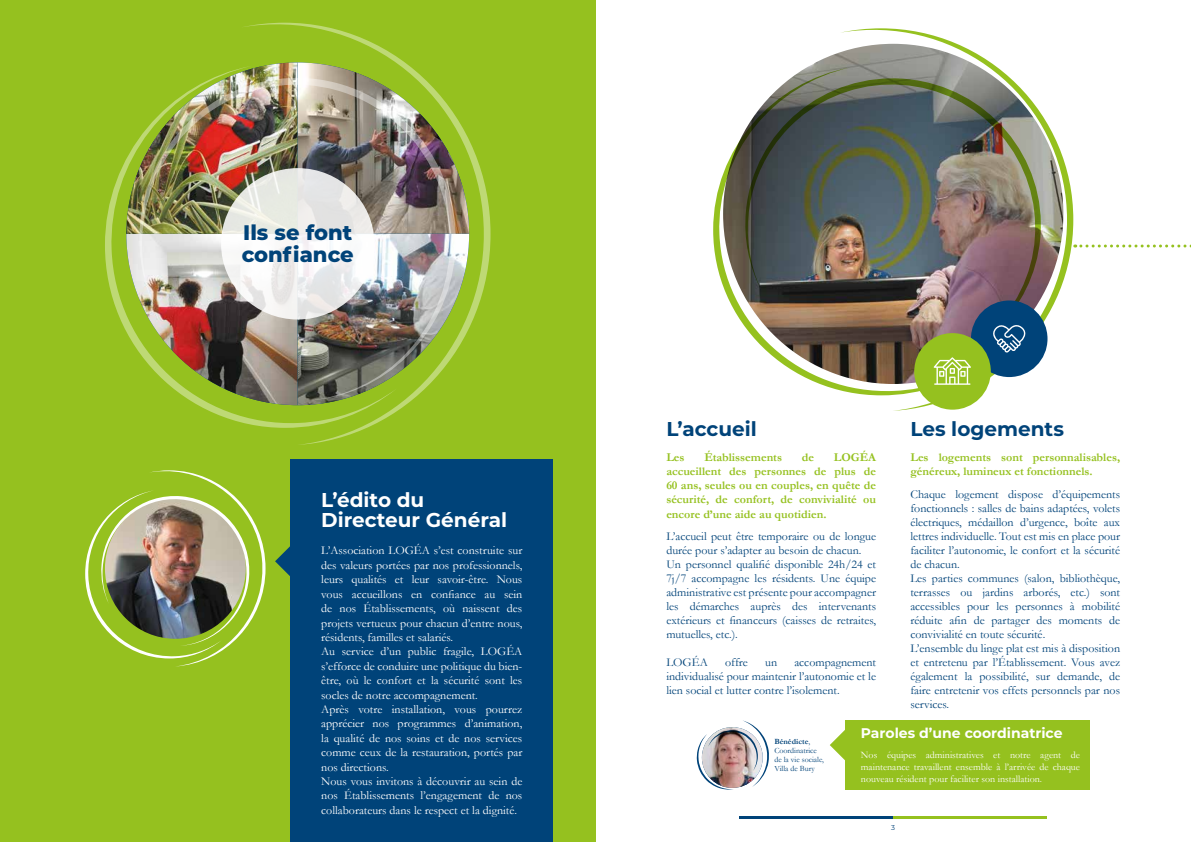
<style>
.page{position:relative;width:1191px;height:842px;background:#fff}
.page>*{position:absolute;margin:0;border:0;box-sizing:border-box;transform-origin:0 0}
.t1{font:800 21px/22.3px "Montserrat";color:#004379}
.t2{font:700 20px/20px "Montserrat";color:#fff}
.t3{font:700 20px "Montserrat";color:#004379}
.t4{font:700 14px "Montserrat";color:#fff}
.t5{font:12px/14px "Garamond";color:#004379}
.t6{font:12px/14.4px "Garamond";color:#fff}
.t7{font:700 12px/14px "Garamond";color:#95c11f;text-align:justify}
.t8{font:10px/12px "Garamond";color:#fff;text-align:justify}
.t9{font:8px/9px "Garamond";color:#004379}
.t10{font:7px "Montserrat";color:#004379}
.s1{font-weight:700}
</style>
<div class="page">
<div style="left:0;top:0;width:595px;height:842px;background:#95c11f"></div>
<hr style="left:739px;top:816px;width:154px;height:3px;background:#004379">
<hr style="left:893px;top:816px;width:154px;height:3px;background:#95c11f">
<svg style="left:1074px;top:244px;width:117px;height:3px"></svg>
<div style="left:291px;top:459px;width:262px;height:383px;background:#004379"></div>
<svg style="left:275px;top:546px;width:16px;height:31px"></svg>
<div style="left:845px;top:720px;width:244px;height:69px;background:#95c11f"></div>
<img style="left:696px;top:720px;width:73px;height:69px">
<svg style="left:830px;top:730px;width:15px;height:31px"></svg>
<svg style="left:840px;top:28px;width:234px;height:383px"></svg>
<svg style="left:713px;top:67px;width:273px;height:328px"></svg>
<img style="left:737px;top:69px;width:313px;height:302px">
<img style="left:85px;top:470px;width:181px;height:196px">
<div style="left:971px;top:300px;width:76px;height:77px;background:#004379;border-radius:50%"></div>
<svg style="left:993px;top:325px;width:33px;height:27px"></svg>
<div style="left:914px;top:333px;width:76px;height:77px;background:#95c11f;border-radius:50%"></div>
<svg style="left:933px;top:357px;width:38px;height:28px"></svg>
<svg style="left:244px;top:22px;width:247px;height:423px"></svg>
<svg style="left:105px;top:66px;width:292px;height:362px"></svg>
<img style="left:130px;top:68px;width:336px;height:333px">
<h1 class="t1" style="left:242px;top:220px;width:114px">Ils se font confiance</h1>
<h2 class="t2" style="left:321px;top:489px;width:188px">L’édito du<br>Directeur Général</h2>
<p class="t6" style="left:321px;top:543px;width:203px">L’Association LOGÉA s’est construite sur des valeurs portées par nos professionnels, leurs qualités et leur savoir-être. Nous vous accueillons en confiance au sein de nos Établissements, où naissent des projets vertueux pour chacun d’entre nous, résidents, familles et salariés.<br>Au service d’un public fragile, LOGÉA s’efforce de conduire une politique du bien&shy;être, où le confort et la sécurité sont les socles de notre accompagnement.<br>Après votre installation, vous pourrez apprécier nos programmes d’animation, la qualité de nos soins et de nos services comme ceux de la restauration, portés par nos directions.<br>Nous vous invitons à découvrir au sein de nos Établissements l’engagement de nos collaborateurs dans le respect et la dignité.</p>
<h2 class="t3" style="left:666px;top:414px;width:92px">L’accueil</h2>
<p class="t7" style="left:666px;top:451px;width:20px">Les</p>
<p class="t7" style="left:704px;top:451px;width:79px">Établissements</p>
<p class="t7" style="left:802px;top:451px;width:14px">de</p>
<p class="t7" style="left:666px;top:451px;width:211px;text-indent:167px">LOGÉA accueillent des personnes de plus de 60 ans, seules ou en couples, en quête de sécurité, de confort, de convivialité ou encore d’une aide au quotidien.</p>
<p class="t5" style="left:666px;top:529px;width:211px">L’accueil peut être temporaire ou de longue durée pour s’adapter au besoin de chacun.<br>Un personnel qualifié disponible 24h/24 et 7j/7 accompagne les résidents. Une équipe administrative est présente pour accompagner les démarches auprès des intervenants extérieurs et financeurs (caisses de retraites, mutuelles, etc.).</p>
<p class="t5" style="left:666px;top:655px;width:43px">LOGÉA</p>
<p class="t5" style="left:725px;top:655px;width:24px">offre</p>
<p class="t5" style="left:765px;top:655px;width:13px">un</p>
<p class="t5" style="left:666px;top:655px;width:211px;text-align:justify;text-indent:128px">accompagnement individualisé pour maintenir l’autonomie et le lien social et lutter contre l’isolement.</p>
<h2 class="t3" style="left:910px;top:414px;width:155px">Les logements</h2>
<p class="t7" style="left:910px;top:451px;width:211px">Les logements sont personnalisables, généreux, lumineux et fonctionnels.</p>
<p class="t5" style="left:910px;top:487px;width:211px">Chaque logement dispose d’équipements fonctionnels : salles de bains adaptées, volets électriques, médaillon d’urgence, boîte aux lettres individuelle. Tout est mis en place pour faciliter l’autonomie, le confort et la sécurité de chacun.<br>Les parties communes (salon, bibliothèque, terrasses ou jardins arborés, etc.) sont accessibles pour les personnes à mobilité réduite afin de partager des moments de convivialité en toute sécurité.<br>L’ensemble du linge plat est mis à disposition et entretenu par l’Établissement. Vous avez également la possibilité, sur demande, de faire entretenir vos effets personnels par nos services.</p>
<p class="t9" style="left:774px;top:737px;width:51px"><span class="s1">Bénédicte</span>,<br>Coordinatrice de la vie sociale,<br>Villa de Bury</p>
<p class="t4" style="left:861px;top:723px;width:203px">Paroles d’une coordinatrice</p>
<p class="t8" style="left:861px;top:748px;width:220px">Nos équipes administratives et notre agent de maintenance travaillent ensemble à l’arrivée de chaque nouveau résident pour faciliter son installation.</p>
<p class="t10" style="left:891px;top:823px;width:5px">3</p>
</div>
